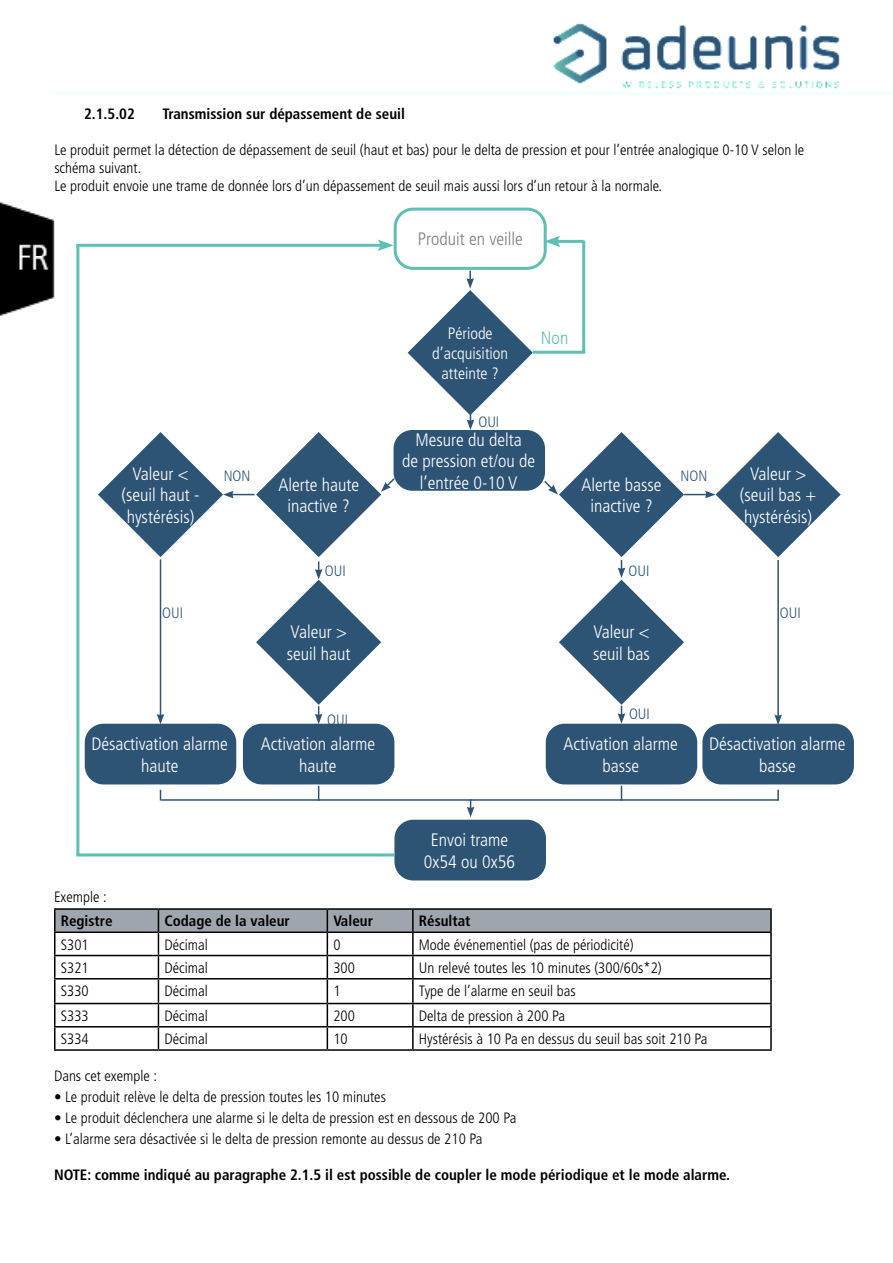
<style>
.page{position:relative;width:893px;height:1263px;background:#fff}
.page>*{position:absolute;margin:0;border:0;box-sizing:border-box;transform-origin:0 0}
.t1{font:300 condensed 18px/21.6px "Frutiger LT";color:#fff;text-align:center}
.t2{font:300 condensed 18px "Frutiger LT";color:#7f7f7f}
.t3{font:300 condensed 18px "Frutiger LT";color:#5fbfb2}
.t4{font:300 condensed 16.5px/19.8px "Frutiger LT";color:#fff;text-align:center}
.Texte{font:300 condensed 15px/18px "Frutiger LT";color:#000}
.Texte-2{font:700 condensed 15px "Frutiger LT";color:#000}
.t5{font:300 condensed 15px "Frutiger LT";color:#2d5475}
</style>
<div class="page">
<img style="left:0;top:22px;width:893px;height:859px">
<hr style="left:54px;top:908px;width:104px;height:2px;background:#000">
<hr style="left:54px;top:910px;width:2px;height:21px;background:#000">
<hr style="left:158px;top:908px;width:169px;height:2px;background:#000">
<hr style="left:327px;top:908px;width:86px;height:2px;background:#000">
<hr style="left:413px;top:908px;width:359px;height:2px;background:#000">
<hr style="left:770px;top:910px;width:2px;height:21px;background:#000">
<hr style="left:54px;top:931px;width:104px;height:2px;background:#000">
<hr style="left:54px;top:933px;width:2px;height:22px;background:#000">
<hr style="left:413px;top:931px;width:359px;height:2px;background:#000">
<hr style="left:770px;top:933px;width:2px;height:22px;background:#000">
<hr style="left:54px;top:955px;width:104px;height:1px;background:#000">
<hr style="left:54px;top:956px;width:2px;height:22px;background:#000">
<hr style="left:413px;top:955px;width:359px;height:1px;background:#000">
<hr style="left:770px;top:956px;width:2px;height:22px;background:#000">
<hr style="left:54px;top:978px;width:104px;height:1px;background:#000">
<hr style="left:54px;top:979px;width:2px;height:24px;background:#000">
<hr style="left:413px;top:978px;width:359px;height:1px;background:#000">
<hr style="left:770px;top:979px;width:2px;height:24px;background:#000">
<hr style="left:54px;top:1003px;width:104px;height:1px;background:#000">
<hr style="left:54px;top:1004px;width:2px;height:22px;background:#000">
<hr style="left:413px;top:1003px;width:359px;height:1px;background:#000">
<hr style="left:770px;top:1004px;width:2px;height:22px;background:#000">
<hr style="left:54px;top:1026px;width:104px;height:1px;background:#000">
<hr style="left:54px;top:1027px;width:2px;height:22px;background:#000">
<svg style="left:55px;top:909px;width:716px;height:140px"></svg>
<hr style="left:413px;top:1026px;width:359px;height:1px;background:#000">
<hr style="left:412px;top:1027px;width:2px;height:22px;background:#000">
<hr style="left:770px;top:1027px;width:2px;height:22px;background:#000">
<hr style="left:54px;top:1049px;width:104px;height:2px;background:#000">
<hr style="left:158px;top:1049px;width:169px;height:2px;background:#000">
<hr style="left:327px;top:1049px;width:86px;height:2px;background:#000">
<hr style="left:413px;top:1049px;width:359px;height:2px;background:#000">
<hr style="left:76px;top:244px;width:3px;height:611px;background:#5fbfb2">
<div style="left:395px;top:820px;width:150px;height:60px;background:#2d5475;border-radius:18px"></div>
<div style="left:394px;top:820px;width:152px;height:60px;border:2px solid #2d5475;border-radius:18px"></div>
<div style="left:394px;top:208px;width:153px;height:62px;border:3px solid #5fbfb2;border-radius:18px"></div>
<div style="left:85px;top:724px;width:150px;height:60px;background:#2d5475;border-radius:18px"></div>
<div style="left:85px;top:724px;width:151px;height:60px;border:2px solid #2d5475;border-radius:18px"></div>
<div style="left:244px;top:724px;width:150px;height:60px;background:#2d5475;border-radius:18px"></div>
<div style="left:243px;top:724px;width:151px;height:60px;border:2px solid #2d5475;border-radius:18px"></div>
<div style="left:546px;top:724px;width:150px;height:60px;background:#2d5475;border-radius:18px"></div>
<div style="left:546px;top:724px;width:151px;height:60px;border:2px solid #2d5475;border-radius:18px"></div>
<div style="left:703px;top:724px;width:150px;height:60px;background:#2d5475;border-radius:18px"></div>
<div style="left:702px;top:724px;width:152px;height:60px;border:2px solid #2d5475;border-radius:18px"></div>
<svg style="left:318px;top:786px;width:1px;height:13px"></svg>
<svg style="left:777px;top:789px;width:2px;height:10px"></svg>
<hr style="left:161px;top:799px;width:618px;height:2px;background:#2d5475">
<svg style="left:621px;top:786px;width:1px;height:15px"></svg>
<svg style="left:467px;top:799px;width:7px;height:18px"></svg>
<svg style="left:98px;top:432px;width:298px;height:292px"></svg>
<hr style="left:533px;top:351px;width:52px;height:3px;background:#5fbfb2">
<hr style="left:582px;top:241px;width:3px;height:112px;background:#5fbfb2">
<hr style="left:555px;top:240px;width:29px;height:3px;background:#5fbfb2">
<svg style="left:544px;top:236px;width:17px;height:11px"></svg>
<hr style="left:76px;top:853px;width:318px;height:3px;background:#5fbfb2">
<hr style="left:76px;top:244px;width:307px;height:3px;background:#5fbfb2">
<svg style="left:377px;top:239px;width:17px;height:12px"></svg>
<div style="left:394px;top:431px;width:150px;height:59px;background:#2d5475;border-radius:18px"></div>
<div style="left:394px;top:430px;width:151px;height:61px;border:2px solid #2d5475;border-radius:18px"></div>
<svg style="left:408px;top:271px;width:125px;height:159px"></svg>
<svg style="left:543px;top:432px;width:298px;height:293px"></svg>
<p class="Texte-2" style="left:84px;top:105px;width:52px">2.1.5.02</p>
<p class="Texte-2" style="left:162px;top:105px;width:244px">Transmission sur dépassement de seuil</p>
<p class="Texte" style="left:54px;top:141px;width:751px">Le produit permet la détection de dépassement de seuil (haut et bas) pour le delta de pression et pour l’entrée analogique 0-10 V selon le schéma suivant.</p>
<p class="Texte" style="left:54px;top:177px;width:609px">Le produit envoie une trame de donnée lors d’un dépassement de seuil mais aussi lors d’un retour à la normale.</p>
<p class="t2" style="left:418px;top:229px;width:107px">Produit en veille</p>
<p class="t4" style="left:432px;top:324px;width:78px">Période d’acquisition atteinte ?</p>
<p class="t5" style="left:478px;top:413px;width:22px">OUI</p>
<p class="t3" style="left:541px;top:328px;width:29px">Non</p>
<p class="t1" style="left:402px;top:429px;width:135px">Mesure du delta<br>de pression et/ou de l’entrée 0-10 V</p>
<p class="t1" style="left:122px;top:463px;width:79px">Valeur &lt; (seuil haut - hystérésis)</p>
<p class="t1" style="left:581px;top:474px;width:82px">Alerte basse inactive ?</p>
<p class="t1" style="left:740px;top:463px;width:78px">Valeur &gt; (seuil bas + hystérésis)</p>
<p class="t5" style="left:224px;top:468px;width:28px">NON</p>
<p class="t5" style="left:681px;top:468px;width:28px">NON</p>
<p class="t1" style="left:278px;top:474px;width:82px">Alerte haute inactive ?</p>
<p class="t5" style="left:325px;top:562px;width:22px">OUI</p>
<p class="t5" style="left:629px;top:562px;width:22px">OUI</p>
<p class="t5" style="left:162px;top:604px;width:22px">OUI</p>
<p class="t5" style="left:780px;top:604px;width:22px">OUI</p>
<p class="t1" style="left:287px;top:621px;width:65px;text-align:left">Valeur &gt; seuil haut</p>
<p class="t1" style="left:593px;top:621px;width:58px;text-align:left">Valeur &lt; seuil bas</p>
<p class="t5" style="left:327px;top:711px;width:22px">OUI</p>
<p class="t5" style="left:629px;top:705px;width:22px">OUI</p>
<p class="t1" style="left:92px;top:733px;width:138px">Désactivation alarme haute</p>
<p class="t1" style="left:261px;top:733px;width:116px">Activation alarme haute</p>
<p class="t1" style="left:564px;top:733px;width:116px">Activation alarme basse</p>
<p class="t1" style="left:709px;top:733px;width:138px">Désactivation alarme basse</p>
<p class="t1" style="left:431px;top:829px;width:79px">Envoi trame</p>
<p class="t1" style="left:424px;top:851px;width:93px">0x54 ou 0x56</p>
<p class="Texte" style="left:54px;top:888px;width:54px">Exemple :</p>
<p class="Texte-2" style="left:61px;top:912px;width:53px">Registre</p>
<p class="Texte-2" style="left:164px;top:912px;width:127px">Codage de la valeur</p>
<p class="Texte-2" style="left:333px;top:912px;width:41px">Valeur</p>
<p class="Texte-2" style="left:419px;top:912px;width:53px">Résultat</p>
<p class="Texte" style="left:61px;top:935px;width:29px">S301</p>
<p class="Texte" style="left:164px;top:935px;width:45px">Décimal</p>
<p class="Texte" style="left:333px;top:935px;width:9px">0</p>
<p class="Texte" style="left:419px;top:935px;width:216px">Mode événementiel (pas de périodicité)</p>
<p class="Texte" style="left:61px;top:959px;width:29px">S321</p>
<p class="Texte" style="left:164px;top:959px;width:45px">Décimal</p>
<p class="Texte" style="left:333px;top:959px;width:23px">300</p>
<p class="Texte" style="left:419px;top:959px;width:244px">Un relevé toutes les 10 minutes (300/60s*2)</p>
<p class="Texte" style="left:61px;top:982px;width:29px">S330</p>
<p class="Texte" style="left:164px;top:982px;width:45px">Décimal</p>
<p class="Texte" style="left:333px;top:982px;width:9px">1</p>
<p class="Texte" style="left:419px;top:982px;width:158px">Type de l’alarme en seuil bas</p>
<p class="Texte" style="left:61px;top:1007px;width:29px">S333</p>
<p class="Texte" style="left:164px;top:1007px;width:45px">Décimal</p>
<p class="Texte" style="left:333px;top:1007px;width:23px">200</p>
<p class="Texte" style="left:419px;top:1007px;width:148px">Delta de pression à 200 Pa</p>
<p class="Texte" style="left:61px;top:1030px;width:29px">S334</p>
<p class="Texte" style="left:164px;top:1030px;width:45px">Décimal</p>
<p class="Texte" style="left:333px;top:1030px;width:16px">10</p>
<p class="Texte" style="left:419px;top:1030px;width:290px">Hystérésis à 10 Pa en dessus du seuil bas soit 210 Pa</p>
<p class="Texte" style="left:54px;top:1067px;width:105px">Dans cet exemple :</p>
<p class="Texte" style="left:54px;top:1088px;width:333px">• Le produit relève le delta de pression toutes les 10 minutes</p>
<p class="Texte" style="left:54px;top:1109px;width:464px">• Le produit déclenchera une alarme si le delta de pression est en dessous de 200 Pa</p>
<p class="Texte" style="left:54px;top:1130px;width:430px">• L’alarme sera désactivée si le delta de pression remonte au dessus de 210 Pa</p>
<p class="Texte-2" style="left:54px;top:1166px;width:677px">NOTE: comme indiqué au paragraphe 2.1.5 il est possible de coupler le mode périodique et le mode alarme.</p>
</div>
